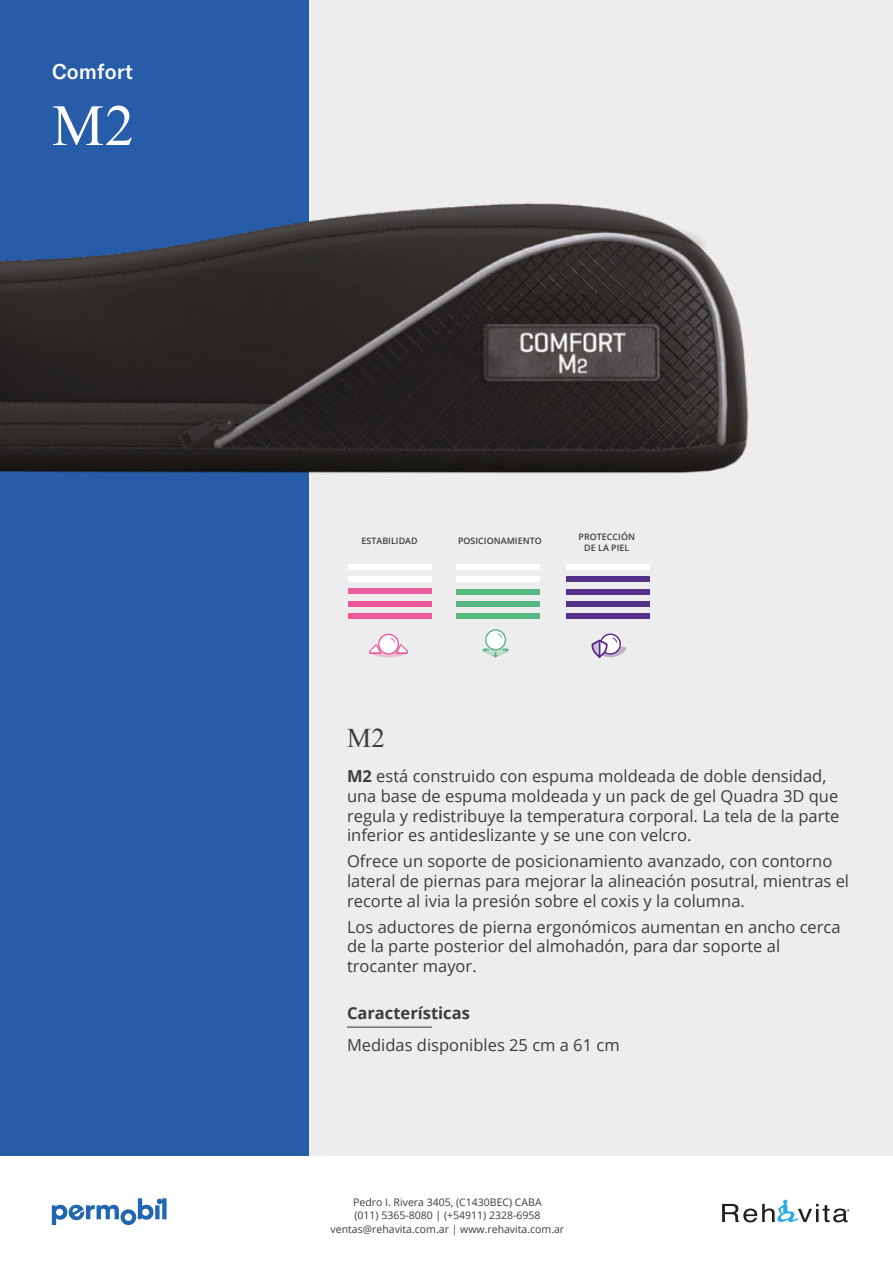
<style>
.page{position:relative;width:893px;height:1263px;background:#fff}
.page>*{position:absolute;margin:0;border:0;box-sizing:border-box;transform-origin:0 0}
.t1{font:58.35px "Times New Roman";color:#fff}
.t2{font:27px "Times New Roman";color:#3c3c3b}
.t3{font:500 21px "GT America Trial";letter-spacing:.005em;color:#fff}
.t4{font:16.5px/19.8px "Open Sans";color:#3c3c3b}
.t5{font:700 16.5px "Open Sans";color:#3c3c3b}
.t6{font:10.5px/13.5px "Open Sans";color:#3c3c3b;text-align:center}
.t7{font:600 8.85px/10.6px "Open Sans";letter-spacing:.005em;color:#3c3c3b;text-align:center}
.s1{font-weight:700}
</style>
<div class="page">
<div style="left:0;top:0;width:893px;height:1155px;background:#ecedec"></div>
<div style="left:0;top:0;width:308px;height:1156px;background:#275ca8"></div>
<svg style="left:52px;top:1198px;width:115px;height:27px"></svg>
<svg style="left:722px;top:1200px;width:128px;height:23px"></svg>
<hr style="left:347px;top:1027px;width:85px;height:1px;background:#3c3c3b">
<img style="left:0;top:179px;width:749px;height:331px">
<div style="left:348px;top:613px;width:84px;height:6px;background:#eb589a"></div>
<div style="left:348px;top:601px;width:84px;height:6px;background:#eb589a"></div>
<div style="left:348px;top:588px;width:84px;height:6px;background:#eb5f9e"></div>
<div style="left:348px;top:576px;width:84px;height:6px;background:#fff"></div>
<div style="left:348px;top:564px;width:84px;height:6px;background:#fff"></div>
<div style="left:456px;top:613px;width:84px;height:6px;background:#58b683"></div>
<div style="left:456px;top:601px;width:84px;height:6px;background:#58b683"></div>
<div style="left:456px;top:589px;width:84px;height:5px;background:#58b683"></div>
<div style="left:456px;top:576px;width:84px;height:6px;background:#fff"></div>
<div style="left:456px;top:564px;width:84px;height:6px;background:#fff"></div>
<div style="left:566px;top:613px;width:84px;height:6px;background:#55328a"></div>
<div style="left:566px;top:601px;width:84px;height:5px;background:#55328a"></div>
<div style="left:566px;top:589px;width:84px;height:5px;background:#55328a"></div>
<div style="left:566px;top:576px;width:84px;height:6px;background:#55328a"></div>
<div style="left:566px;top:564px;width:84px;height:6px;background:#fff"></div>
<svg style="left:591px;top:633px;width:36px;height:25px"></svg>
<svg style="left:369px;top:634px;width:39px;height:23px"></svg>
<svg style="left:482px;top:629px;width:27px;height:28px"></svg>
<p class="t3" style="left:52px;top:63px;width:82px">Comfort</p>
<h1 class="t1" style="left:52px;top:84px;width:84px">M2</h1>
<p class="t7" style="left:361px;top:535px;width:58px">ESTABILIDAD</p>
<p class="t7" style="left:458px;top:535px;width:85px">POSICIONAMIENTO</p>
<p class="t7" style="left:579px;top:531px;width:58px">PROTECCIÓN<br>DE LA PIEL</p>
<h2 class="t2" style="left:347px;top:719px;width:39px">M2</h2>
<p class="t4" style="left:347px;top:766px;width:494px"><span class="s1">M2</span> está construido con espuma moldeada de doble densidad, una base de espuma moldeada y un pack de gel Quadra 3D que regula y redistribuye la temperatura corporal. La tela de la parte inferior es antideslizante y se une con velcro.</p>
<p class="t4" style="left:347px;top:851px;width:504px">Ofrece un soporte de posicionamiento avanzado, con contorno lateral de piernas para mejorar la alineación posutral, mientras el recorte al ivia la presión sobre el coxis y la columna.</p>
<p class="t4" style="left:347px;top:916px;width:495px">Los aductores de pierna ergonómicos aumentan en ancho cerca de la parte posterior del almohadón, para dar soporte al trocanter mayor.</p>
<p class="t5" style="left:347px;top:1001px;width:124px">Características</p>
<p class="t4" style="left:347px;top:1034px;width:274px">Medidas disponibles 25 cm a 61 cm</p>
<p class="t6" style="left:331px;top:1195px;width:235px">Pedro I. Rivera 3405, (C1430BEC) CABA<br>(011) 5365-8080 | (+54911) 2328-6958 ventas@rehavita.com.ar | www.rehavita.com.ar</p>
</div>
